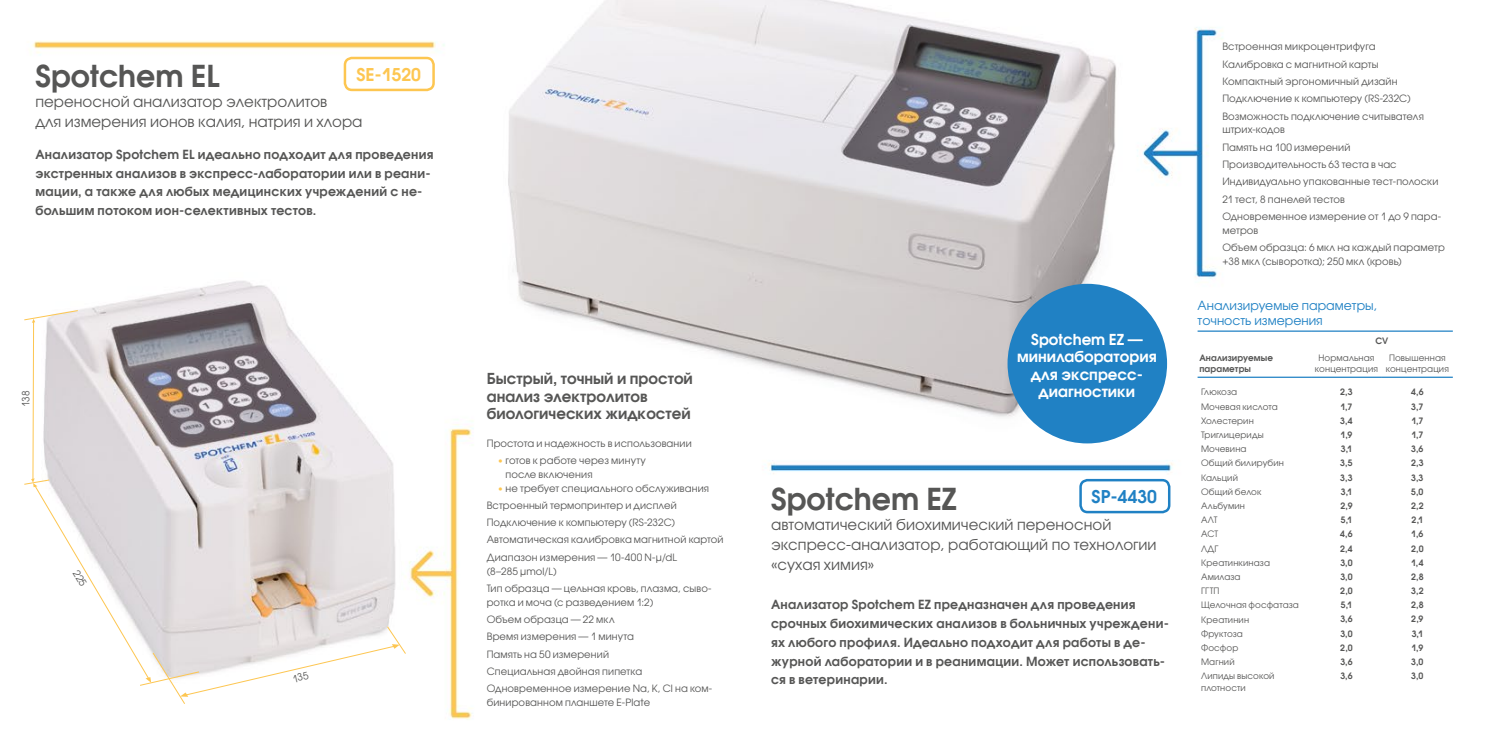
<style>
.page{position:relative;width:1489px;height:745px;background:#fff}
.page>*{position:absolute;margin:0;border:0;box-sizing:border-box;transform-origin:0 0}
.t1{font:700 30px "Avant Garde Gothic C";color:#565655}
.t2{font:700 17.5px "Avant Garde Gothic C";color:#fdc651}
.t3{font:700 17.5px "Avant Garde Gothic C";color:#2081c4}
.t4{font:15px/20px "Avant Garde Gothic C";color:#565655}
.t5{font:700 15px/17.5px "Avant Garde Gothic C";color:#565655}
.t6{font:700 15px/17.5px "Avant Garde Gothic C";color:#fff;text-align:center}
.t7{font:700 12.5px/18.8px "Avant Garde Gothic C";letter-spacing:.02em;color:#565655}
.t8{font:12.5px/15px "Avant Garde Gothic C";color:#2081c4}
.t9{font:10px/17.2px "Avant Garde Gothic C";letter-spacing:.01em;color:#565655}
.t10{font:8.75px/11.2px "Avant Garde Gothic C";letter-spacing:.015em;color:#565655;text-align:center}
.t11{font:700 8.75px/11.2px "Avant Garde Gothic C";letter-spacing:.015em;color:#565655}
.s1{color:#fdc651}
</style>
<div class="page">
<img style="left:32px;top:0;width:1421px;height:720px">
<div style="left:344px;top:57px;width:91px;height:34px;border:2px solid #fdc651;border-radius:7px"></div>
<div style="left:1079px;top:478px;width:91px;height:35px;border:2px solid #2081c4;border-radius:7px"></div>
<hr style="left:1310px;top:330px;width:71px;height:1px;background:#2081c4">
<hr style="left:1381px;top:330px;width:71px;height:1px;background:#2081c4">
<hr style="left:1197px;top:330px;width:113px;height:1px;background:#2081c4">
<hr style="left:1197px;top:376px;width:113px;height:1px;background:#2081c4">
<hr style="left:1310px;top:376px;width:71px;height:1px;background:#2081c4">
<hr style="left:1381px;top:376px;width:71px;height:1px;background:#2081c4">
<div style="left:1007px;top:283px;width:159px;height:160px;background:#2081c4;border-radius:50%"></div>
<svg style="left:24px;top:309px;width:382px;height:395px"></svg>
<h1 class="t1" style="left:35px;top:58px;width:185px">Spotchem EL</h1>
<h3 class="t4" style="left:35px;top:92px;width:328px">переносной анализатор электролитов<br>для измерения ионов калия, натрия и хлора</h3>
<h2 class="t2" style="left:356px;top:64px;width:66px">SE-1520</h2>
<p class="t7" style="left:35px;top:144px;width:399px">Анализатор Spotchem EL идеально подходит для проведения экстренных анализов в экспресс-лаборатории или в реани&shy;мации, а также для любых медицинских учреждений с не&shy;большим потоком ион-селективных тестов.</p>
<p class="t9" style="left:17px;top:407px;width:18px;rotate:-90deg">138</p>
<h3 class="t5" style="left:486px;top:369px;width:208px">Быстрый, точный и простой анализ электролитов биологических жидкостей</h3>
<p class="t9" style="left:486px;top:434px;width:206px">Простота и надежность в использовании</p>
<p class="t9" style="left:505px;top:453px;width:142px;line-height:13.8px;text-indent:-8px"><span class="s1">•</span> готов к работе через минуту после включения</p>
<p class="t9" style="left:486px;top:479px;width:238px;text-indent:11px"><span class="s1">•</span> не требует специального обслуживания Встроенный термопринтер и дисплей Подключение к компьютеру (RS-232С)<br>Автоматическая калибровка магнитной картой Диапазон измерения — 10-400 N-µ/dL</p>
<p class="t9" style="left:486px;top:562px;width:226px">(8–285 µmol/L)<br>Тип образца — цельная кровь, плазма, сыво-</p>
<p class="t9" style="left:486px;top:593px;width:227px">ротка и моча (с разведением 1:2)<br>Объем образца — 22 мкл<br>Время измерения — 1 минута<br>Память на 50 измерений<br>Специальная двойная пипетка<br>Одновременное измерение Na, K, Cl на ком-</p>
<p class="t9" style="left:486px;top:693px;width:165px">бинированном планшете E-Plate</p>
<h3 class="t6" style="left:1017px;top:330px;width:141px">Spotchem EZ — минилаборатория для экспресс&shy;диагностики</h3>
<h1 class="t1" style="left:771px;top:480px;width:187px">Spotchem EZ</h1>
<h3 class="t4" style="left:771px;top:513px;width:387px">автоматический биохимический переносной экспресс-анализатор, работающий по технологии «сухая химия»</h3>
<h2 class="t3" style="left:1091px;top:485px;width:67px">SP-4430</h2>
<p class="t7" style="left:771px;top:594px;width:399px">Анализатор Spotchem EZ предназначен для проведения срочных биохимических анализов в больничных учреждени&shy;ях любого профиля. Идеально подходит для работы в де&shy;журной лаборатории и в реанимации. Может использовать-</p>
<p class="t7" style="left:771px;top:669px;width:118px">ся в ветеринарии.</p>
<p class="t9" style="left:1222px;top:38px;width:203px">Встроенная микроцентрифуга Калибровка с магнитной карты Компактный эргономичный дизайн Подключение к компьютеру (RS-232С)<br>Возможность подключение считывателя</p>
<p class="t9" style="left:1222px;top:121px;width:220px">штрих-кодов<br>Память на 100 измерений<br>Производительность 63 теста в час<br>Индивидуально упакованные тест-полоски<br>21 тест, 8 панелей тестов<br>Одновременное измерение от 1 до 9 пара-</p>
<p class="t9" style="left:1222px;top:221px;width:224px">метров<br>Объем образца: 6 мкл на каждый параметр</p>
<p class="t9" style="left:1222px;top:252px;width:181px">+38 мкл (сыворотка); 250 мкл (кровь)</p>
<p class="t8" style="left:1197px;top:297px;width:181px">Анализируемые параметры, точность измерения</p>
<p class="t11" style="left:1199px;top:351px;width:75px">Анализируемые параметры</p>
<p class="t11" style="left:1375px;top:334px;width:14px">CV</p>
<p class="t10" style="left:1314px;top:351px;width:65px">Нормальная концентрация</p>
<p class="t10" style="left:1385px;top:351px;width:65px">Повышенная концентрация</p>
<p class="t10" style="left:1200px;top:386px;width:37px">Глюкоза</p>
<p class="t11" style="left:1339px;top:386px;width:14px">2,3</p>
<p class="t11" style="left:1410px;top:386px;width:14px">4,6</p>
<p class="t10" style="left:1200px;top:400px;width:78px">Мочевая кислота</p>
<p class="t11" style="left:1340px;top:400px;width:14px">1,7</p>
<p class="t11" style="left:1411px;top:400px;width:14px">3,7</p>
<p class="t10" style="left:1200px;top:414px;width:54px">Холестерин</p>
<p class="t11" style="left:1340px;top:414px;width:14px">3,4</p>
<p class="t11" style="left:1411px;top:414px;width:14px">1,7</p>
<p class="t10" style="left:1200px;top:429px;width:64px">Триглицериды</p>
<p class="t11" style="left:1340px;top:428px;width:13px">1,9</p>
<p class="t11" style="left:1411px;top:428px;width:14px">1,7</p>
<p class="t10" style="left:1200px;top:443px;width:47px">Мочевина</p>
<p class="t11" style="left:1340px;top:443px;width:13px">3,1</p>
<p class="t11" style="left:1410px;top:443px;width:14px">3,6</p>
<p class="t10" style="left:1200px;top:457px;width:84px">Общий билирубин</p>
<p class="t11" style="left:1340px;top:457px;width:14px">3,5</p>
<p class="t11" style="left:1410px;top:457px;width:14px">2,3</p>
<p class="t10" style="left:1200px;top:471px;width:38px">Кальций</p>
<p class="t11" style="left:1340px;top:471px;width:14px">3,3</p>
<p class="t11" style="left:1410px;top:471px;width:14px">3,3</p>
<p class="t10" style="left:1200px;top:485px;width:62px">Общий белок</p>
<p class="t11" style="left:1340px;top:485px;width:13px">3,1</p>
<p class="t11" style="left:1410px;top:485px;width:14px">5,0</p>
<p class="t10" style="left:1200px;top:499px;width:45px">Альбумин</p>
<p class="t11" style="left:1340px;top:499px;width:14px">2,9</p>
<p class="t11" style="left:1410px;top:499px;width:14px">2,2</p>
<p class="t10" style="left:1200px;top:514px;width:18px">АЛТ</p>
<p class="t11" style="left:1340px;top:514px;width:13px">5,1</p>
<p class="t11" style="left:1411px;top:514px;width:13px">2,1</p>
<p class="t10" style="left:1200px;top:528px;width:19px">АСТ</p>
<p class="t11" style="left:1340px;top:528px;width:14px">4,6</p>
<p class="t11" style="left:1411px;top:528px;width:14px">1,6</p>
<p class="t10" style="left:1200px;top:542px;width:19px">ЛДГ</p>
<p class="t11" style="left:1339px;top:542px;width:14px">2,4</p>
<p class="t11" style="left:1410px;top:542px;width:14px">2,0</p>
<p class="t10" style="left:1200px;top:556px;width:70px">Креатинкиназа</p>
<p class="t11" style="left:1340px;top:556px;width:14px">3,0</p>
<p class="t11" style="left:1410px;top:556px;width:14px">1,4</p>
<p class="t10" style="left:1200px;top:570px;width:41px">Амилаза</p>
<p class="t11" style="left:1340px;top:570px;width:14px">3,0</p>
<p class="t11" style="left:1410px;top:570px;width:14px">2,8</p>
<p class="t10" style="left:1200px;top:585px;width:20px">ГГТП</p>
<p class="t11" style="left:1340px;top:584px;width:14px">2,0</p>
<p class="t11" style="left:1410px;top:584px;width:14px">3,2</p>
<p class="t10" style="left:1200px;top:599px;width:99px">Щелочная фосфатаза</p>
<p class="t11" style="left:1340px;top:599px;width:13px">5,1</p>
<p class="t11" style="left:1410px;top:599px;width:14px">2,8</p>
<p class="t10" style="left:1200px;top:613px;width:50px">Креатинин</p>
<p class="t11" style="left:1340px;top:613px;width:14px">3,6</p>
<p class="t11" style="left:1411px;top:613px;width:14px">2,9</p>
<p class="t10" style="left:1200px;top:627px;width:43px">Фруктоза</p>
<p class="t11" style="left:1340px;top:627px;width:14px">3,0</p>
<p class="t11" style="left:1411px;top:627px;width:13px">3,1</p>
<p class="t10" style="left:1200px;top:641px;width:39px">Фосфор</p>
<p class="t11" style="left:1340px;top:641px;width:14px">2,0</p>
<p class="t11" style="left:1411px;top:641px;width:13px">1,9</p>
<p class="t10" style="left:1200px;top:655px;width:35px">Магний</p>
<p class="t11" style="left:1340px;top:655px;width:14px">3,6</p>
<p class="t11" style="left:1410px;top:655px;width:14px">3,0</p>
<p class="t10" style="left:1200px;top:670px;width:75px;text-align:left">Липиды высокой плотности</p>
<p class="t11" style="left:1340px;top:669px;width:14px">3,6</p>
<p class="t11" style="left:1410px;top:669px;width:14px">3,0</p>
</div>
